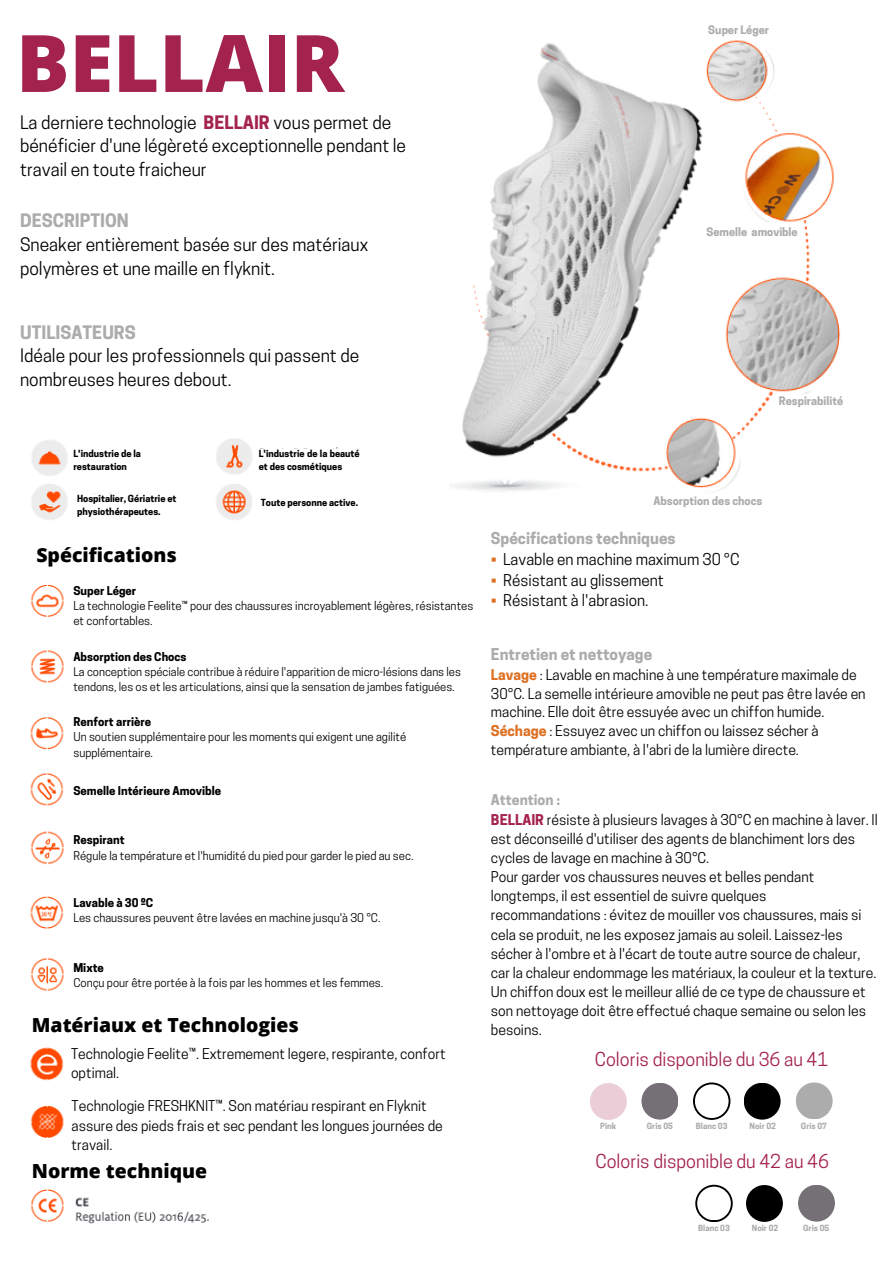
<style>
.page{position:relative;width:894px;height:1264px;background:#fff}
.page>*{position:absolute;margin:0;border:0;box-sizing:border-box;transform-origin:0 0}
.t1{font:800 79.35px "Open Sans";color:#a4224e}
.t2{font:800 19.35px "Open Sans";color:#000}
.t3{font:18px "Cooper Hewitt";color:#a4224e}
.t4{font:17.4px/23.7px "Cooper Hewitt";color:#000}
.t5{font:700 17.4px "Cooper Hewitt";color:#adacad}
.t6{font:15.3px "Cooper Hewitt";color:#000}
.t7{font:700 15.3px "Cooper Hewitt";color:#adacad}
.t8{font:13.95px/19.2px "Cooper Hewitt";color:#000}
.t9{font:700 13.95px "Cooper Hewitt";color:#adacad}
.t10{font:11.4px/15.1px "Cooper Hewitt";color:#000}
.t11{font:700 11.4px "Cooper Hewitt";color:#000}
.t12{font:11.25px/15px "Cooper Hewitt";color:#000}
.t13{font:700 11.25px "Cooper Hewitt";color:#000}
.t14{font:700 10.95px "Cooper Hewitt";color:#adacad}
.t15{font:700 9.3px/12.3px "Cooper Hewitt";color:#000}
.t16{font:700 7.95px "Cooper Hewitt";color:#adacad}
.s1{font-weight:700;color:#a4224e}
.s2{color:#de7124}
.s3{font-weight:700;color:#de7124}
</style>
<div class="page">
<img style="left:454px;top:40px;width:387px;height:451px">
<img style="left:30px;top:438px;width:308px;height:786px">
<div style="left:66px;top:827px;width:578px;height:40px;background:#fff"></div>
<div style="left:71px;top:534px;width:463px;height:652px;background:#fff"></div>
<div style="left:741px;top:441px;width:117px;height:51px;background:#fff"></div>
<div style="left:819px;top:378px;width:74px;height:51px;background:#fff"></div>
<div style="left:680px;top:222px;width:117px;height:45px;background:#fff"></div>
<div style="left:777px;top:39px;width:116px;height:45px;background:#fff"></div>
<svg style="left:70px;top:448px;width:74px;height:25px"></svg>
<svg style="left:73px;top:493px;width:107px;height:26px"></svg>
<svg style="left:255px;top:448px;width:83px;height:25px"></svg>
<div style="left:261px;top:479px;width:117px;height:51px;background:#fff"></div>
<svg style="left:257px;top:497px;width:4px;height:13px"></svg>
<svg style="left:69px;top:584px;width:2px;height:46px"></svg>
<svg style="left:69px;top:650px;width:2px;height:45px"></svg>
<svg style="left:69px;top:715px;width:2px;height:46px"></svg>
<div style="left:69px;top:784px;width:156px;height:16px;background:#fff;border-radius:4px"></div>
<svg style="left:69px;top:896px;width:2px;height:31px"></svg>
<svg style="left:69px;top:961px;width:2px;height:31px"></svg>
<svg style="left:30px;top:1007px;width:41px;height:77px"></svg>
<div style="left:589px;top:1083px;width:37px;height:36px;background:#eacdd7;border-radius:50%"></div>
<div style="left:641px;top:1082px;width:37px;height:37px;background:#747075;border-radius:50%"></div>
<svg style="left:692px;top:1082px;width:38px;height:37px"></svg>
<div style="left:694px;top:1084px;width:34px;height:33px;background:#fff;border-radius:50%"></div>
<div style="left:795px;top:1082px;width:37px;height:37px;background:#adacad;border-radius:50%"></div>
<div style="left:743px;top:1082px;width:37px;height:37px;background:#000;border-radius:50%"></div>
<svg style="left:30px;top:1099px;width:308px;height:88px"></svg>
<svg style="left:30px;top:537px;width:41px;height:34px"></svg>
<svg style="left:774px;top:394px;width:45px;height:16px"></svg>
<svg style="left:797px;top:225px;width:5px;height:16px"></svg>
<svg style="left:695px;top:1184px;width:37px;height:38px"></svg>
<div style="left:697px;top:1186px;width:33px;height:34px;background:#fff;border-radius:50%"></div>
<div style="left:797px;top:1184px;width:37px;height:37px;background:#747075;border-radius:50%"></div>
<div style="left:745px;top:1184px;width:37px;height:37px;background:#000;border-radius:50%"></div>
<p class="t1" style="left:16px;top:7px;width:329px">BELLAIR</p>
<p class="t4" style="left:20px;top:112px;width:387px">La derniere technologie <span class="s1">BELLAIR</span> vous permet de bénéficier d'une légèreté exceptionnelle pendant le travail en toute fraicheur</p>
<p class="t5" style="left:20px;top:214px;width:110px">DESCRIPTION</p>
<p class="t4" style="left:20px;top:235px;width:349px">Sneaker entièrement basée sur des matériaux polymères et une maille en flyknit.</p>
<p class="t14" style="left:708px;top:26px;width:62px">Super Léger</p>
<p class="t14" style="left:706px;top:227px;width:93px">Semelle amovible</p>
<p class="t5" style="left:20px;top:326px;width:117px">UTILISATEURS</p>
<p class="t4" style="left:20px;top:346px;width:340px">Idéale pour les professionnels qui passent de nombreuses heures debout.</p>
<p class="t15" style="left:73px;top:448px;width:69px">L'industrie de la</p>
<p class="t15" style="left:73px;top:461px;width:55px">restauration</p>
<p class="t15" style="left:77px;top:494px;width:101px">Hospitalier, Gériatrie et physiothérapeutes.</p>
<p class="t2" style="left:36px;top:541px;width:142px">Spécifications</p>
<p class="t15" style="left:259px;top:448px;width:102px">L'industrie de la beauté et des cosmétiques</p>
<p class="t15" style="left:261px;top:497px;width:99px">Toute personne active.</p>
<p class="t11" style="left:73px;top:586px;width:64px">Super Léger</p>
<p class="t10" style="left:73px;top:599px;width:401px">La technologie Feelite™ pour des chaussures incroyablement légères, résistantes et confortables.</p>
<p class="t13" style="left:73px;top:652px;width:114px">Absorption des Chocs</p>
<p class="t12" style="left:73px;top:665px;width:389px">La conception spéciale contribue à réduire l'apparition de micro-lésions dans les tendons, les os et les articulations, ainsi que la sensation de jambes fatiguées.</p>
<p class="t11" style="left:73px;top:717px;width:79px">Renfort arrière</p>
<p class="t10" style="left:73px;top:731px;width:334px">Un soutien supplémentaire pour les moments qui exigent une agilité supplémentaire.</p>
<p class="t11" style="left:73px;top:786px;width:149px">Semelle Intérieure Amovible</p>
<p class="t11" style="left:73px;top:836px;width:53px">Respirant</p>
<p class="t10" style="left:73px;top:849px;width:341px">Régule la température et l'humidité du pied pour garder le pied au sec.</p>
<p class="t11" style="left:73px;top:898px;width:81px">Lavable à 30 ºC</p>
<p class="t10" style="left:73px;top:911px;width:308px">Les chaussures peuvent être lavées en machine jusqu'à 30 °C.</p>
<p class="t11" style="left:73px;top:963px;width:32px">Mixte</p>
<p class="t10" style="left:73px;top:977px;width:311px">Conçu pour être portée à la fois par les hommes et les femmes.</p>
<p class="t2" style="left:32px;top:1011px;width:268px">Matériaux et Technologies</p>
<p class="t8" style="left:71px;top:1046px;width:376px;line-height:18.6px">Technologie Feelite™. Extremement legere, respirante, confort optimal.</p>
<p class="t8" style="left:72px;top:1098px;width:372px">Technologie FRESHKNIT™. Son matériau respirant en Flyknit assure des pieds frais et sec pendant les longues journées de travail.</p>
<p class="t2" style="left:32px;top:1157px;width:177px">Norme technique</p>
<p class="t14" style="left:778px;top:396px;width:66px">Respirabilité</p>
<p class="t14" style="left:653px;top:497px;width:110px">Absorption des chocs</p>
<p class="t7" style="left:491px;top:532px;width:186px">Spécifications techniques</p>
<p class="t6" style="left:491px;top:553px;width:250px"><span class="s2">•</span> Lavable en machine maximum 30 °C</p>
<p class="t6" style="left:491px;top:574px;width:175px"><span class="s2">•</span> Résistant au glissement</p>
<p class="t6" style="left:491px;top:595px;width:159px"><span class="s2">•</span> Résistant à l'abrasion.</p>
<p class="t7" style="left:491px;top:648px;width:163px">Entretien et nettoyage</p>
<p class="t8" style="left:491px;top:667px;width:376px;line-height:18.8px"><span class="s3">Lavage</span> : Lavable en machine à une température maximale de<br>30°C. La semelle intérieure amovible ne peut pas être lavée en machine. Elle doit être essuyée avec un chiffon humide.</p>
<p class="t8" style="left:491px;top:723px;width:329px;line-height:18.8px"><span class="s3">Séchage</span> : Essuyez avec un chiffon ou laissez sécher à température ambiante, à l'abri de la lumière directe.</p>
<p class="t9" style="left:491px;top:795px;width:71px">Attention :</p>
<p class="t8" style="left:491px;top:811px;width:388px"><span class="s1">BELLAIR</span> résiste à plusieurs lavages à 30°C en machine à laver. Il est déconseillé d'utiliser des agents de blanchiment lors des cycles de lavage en machine à 30°C.</p>
<p class="t8" style="left:491px;top:869px;width:387px">Pour garder vos chaussures neuves et belles pendant longtemps, il est essentiel de suivre quelques recommandations : évitez de mouiller vos chaussures, mais si cela se produit, ne les exposez jamais au soleil. Laissez-les sécher à l'ombre et à l'écart de toute autre source de chaleur, car la chaleur endommage les matériaux, la couleur et la texture.</p>
<p class="t8" style="left:491px;top:983px;width:376px;text-align:justify">Un chiffon doux est le meilleur allié de ce type de chaussure et son nettoyage doit être effectué chaque semaine ou selon les besoins.</p>
<p class="t3" style="left:594px;top:1052px;width:235px">Coloris disponible du 36 au 41</p>
<p class="t16" style="left:600px;top:1123px;width:18px">Pink</p>
<p class="t16" style="left:646px;top:1123px;width:28px">Gris 05</p>
<p class="t16" style="left:695px;top:1123px;width:33px">Blanc 03</p>
<p class="t16" style="left:749px;top:1123px;width:28px">Noir 02</p>
<p class="t16" style="left:800px;top:1123px;width:28px">Gris 07</p>
<p class="t3" style="left:595px;top:1154px;width:235px">Coloris disponible du 42 au 46</p>
<p class="t16" style="left:698px;top:1225px;width:33px">Blanc 03</p>
<p class="t16" style="left:751px;top:1225px;width:28px">Noir 02</p>
<p class="t16" style="left:803px;top:1225px;width:28px">Gris 05</p>
</div>
